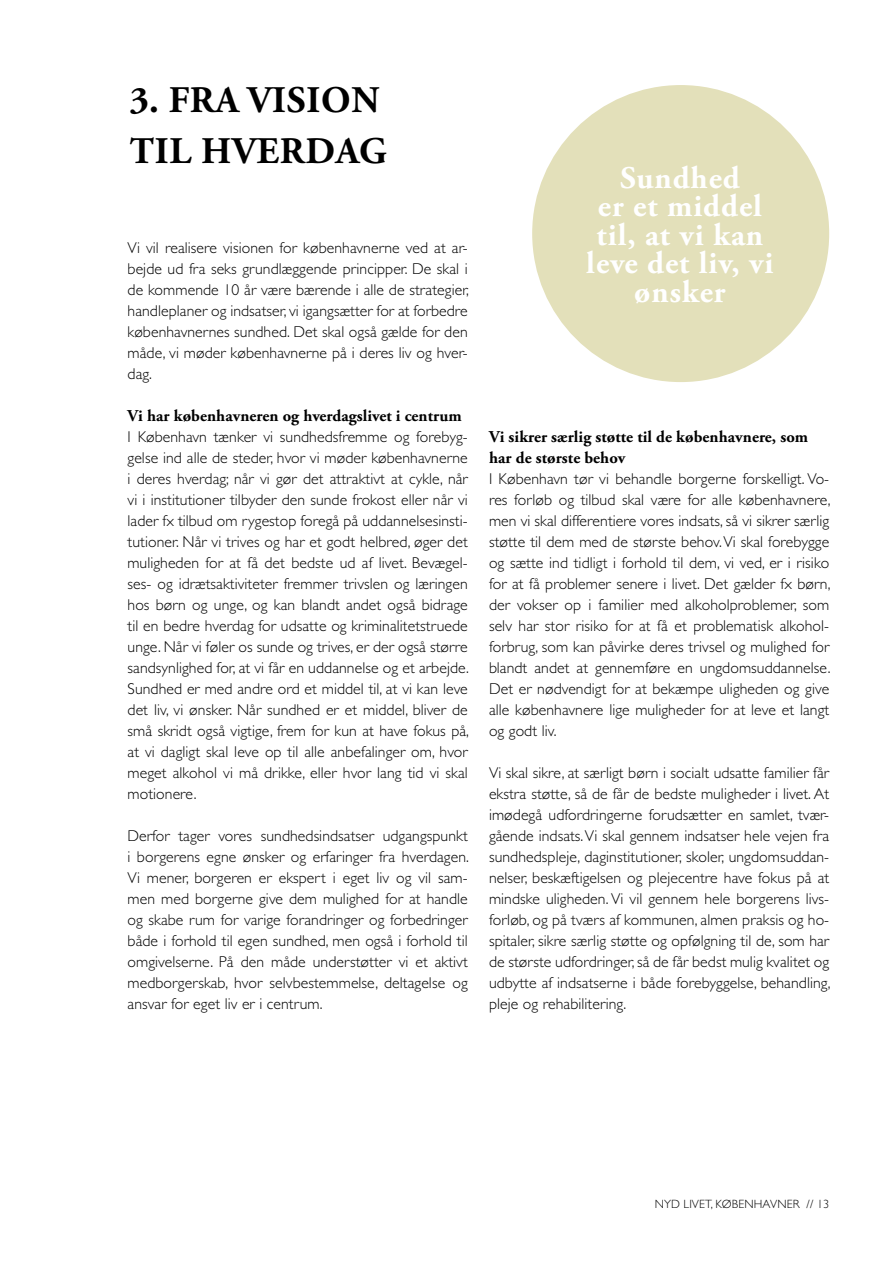
<style>
.page{position:relative;width:893px;height:1263px;background:#fff}
.page>*{position:absolute;margin:0;border:0;box-sizing:border-box;transform-origin:0 0}
.t1{font:700 37.5px/51px "Adobe Garamond Pro";letter-spacing:.02em;color:#000}
.t2{font:700 31.5px/28.5px "Adobe Garamond Pro";letter-spacing:.03em;color:#fff;text-align:center}
.t3{font:700 16.5px/21px "Adobe Garamond Pro";letter-spacing:.005em;color:#000}
.t4{font:300 15.75px/21px "Gill Sans";letter-spacing:.005em;color:#000;text-align:justify}
.t5{font:300 12px "Gill Sans";letter-spacing:.01em;color:#000}
</style>
<div class="page">
<div style="left:532px;top:85px;width:297px;height:297px;background:#e3e0ba;border-radius:50%"></div>
<h1 class="t1" style="left:130px;top:75px;width:259px">3. FRA VISION<br>TIL HVERDAG</h1>
<p class="t4" style="left:128px;top:238px;width:343px">Vi vil realisere visionen for københavnerne ved at ar&shy;bejde ud fra seks grundlæggende principper. De skal i de kommende 10 år være bærende i alle de strategier, handleplaner og indsatser, vi igangsætter for at forbedre københavnernes sundhed. Det skal også gælde for den måde, vi møder københavnerne på i deres liv og hver&shy;dag.</p>
<p class="t3" style="left:128px;top:405px;width:336px">Vi har københavneren og hverdagslivet i centrum</p>
<p class="t4" style="left:128px;top:427px;width:343px">I København tænker vi sundhedsfremme og forebyg&shy;gelse ind alle de steder, hvor vi møder københavnerne i deres hverdag; når vi gør det attraktivt at cykle, når vi i institutioner tilbyder den sunde frokost eller når vi lader fx tilbud om rygestop foregå på uddannelsesinsti&shy;tutioner. Når vi trives og har et godt helbred, øger det muligheden for at få det bedste ud af livet. Bevægel&shy;ses- og idrætsaktiviteter fremmer trivslen og læringen hos børn og unge, og kan blandt andet også bidrage til en bedre hverdag for udsatte og kriminalitetstruede unge. Når vi føler os sunde og trives, er der også større sandsynlighed for, at vi får en uddannelse og et arbejde.<br>Sundhed er med andre ord et middel til, at vi kan leve det liv, vi ønsker. Når sundhed er et middel, bliver de små skridt også vigtige, frem for kun at have fokus på, at vi dagligt skal leve op til alle anbefalinger om, hvor meget alkohol vi må drikke, eller hvor lang tid vi skal motionere.</p>
<p class="t4" style="left:128px;top:826px;width:343px">Derfor tager vores sundhedsindsatser udgangspunkt i borgerens egne ønsker og erfaringer fra hverdagen.<br>Vi mener, borgeren er ekspert i eget liv og vil sam&shy;men med borgerne give dem mulighed for at handle og skabe rum for varige forandringer og forbedringer både i forhold til egen sundhed, men også i forhold til omgivelserne. På den måde understøtter vi et aktivt medborgerskab, hvor selvbestemmelse, deltagelse og ansvar for eget liv er i centrum.</p>
<h2 class="t2" style="left:586px;top:164px;width:189px">Sundhed<br>er et middel til, at vi kan leve det liv, vi ønsker</h2>
<p class="t3" style="left:489px;top:426px;width:321px">Vi sikrer særlig støtte til de københavnere, som har de største behov</p>
<p class="t4" style="left:489px;top:469px;width:343px">I København tør vi behandle borgerne forskelligt. Vo&shy;res forløb og tilbud skal være for alle københavnere, men vi skal differentiere vores indsats, så vi sikrer særlig støtte til dem med de største behov. Vi skal forebygge og sætte ind tidligt i forhold til dem, vi ved, er i risiko for at få problemer senere i livet. Det gælder fx børn, der vokser op i familier med alkoholproblemer, som selv har stor risiko for at få et problematisk alkohol&shy;forbrug, som kan påvirke deres trivsel og mulighed for blandt andet at gennemføre en ungdomsuddannelse.<br>Det er nødvendigt for at bekæmpe uligheden og give alle københavnere lige muligheder for at leve et langt og godt liv.</p>
<p class="t4" style="left:489px;top:763px;width:343px">Vi skal sikre, at særligt børn i socialt udsatte familier får ekstra støtte, så de får de bedste muligheder i livet. At imødegå udfordringerne forudsætter en samlet, tvær&shy;gående indsats. Vi skal gennem indsatser hele vejen fra sundhedspleje, daginstitutioner, skoler, ungdomsuddan&shy;nelser, beskæftigelsen og plejecentre have fokus på at mindske uligheden. Vi vil gennem hele borgerens livs&shy;forløb, og på tværs af kommunen, almen praksis og ho&shy;spitaler, sikre særlig støtte og opfølgning til de, som har de største udfordringer, så de får bedst mulig kvalitet og udbytte af indsatserne i både forebyggelse, behandling, pleje og rehabilitering.</p>
<p class="t5" style="left:655px;top:1198px;width:176px">NYD LIVET, KØBENHAVNER // 13</p>
</div>
